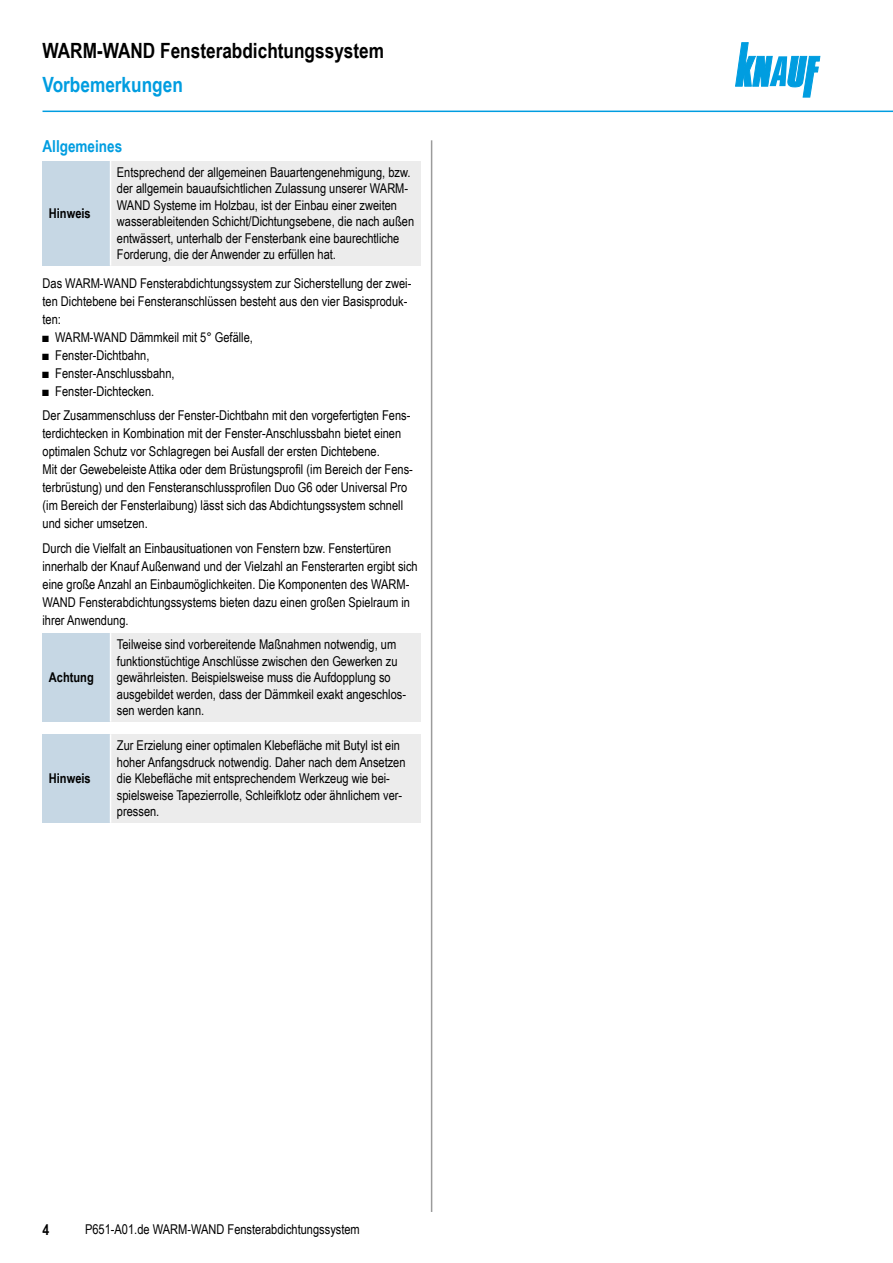
<style>
.page{position:relative;width:893px;height:1263px;background:#fff}
.page>*{position:absolute;margin:0;border:0;box-sizing:border-box;transform-origin:0 0}
.IHV_Ue1_Kopf_Ma{font:700 21px "Arial Narrow";color:#000}
.IHV_Ue2_Kopf_Ma{font:700 21px "Arial Narrow";color:#009de0}
.IHV_Ue3_11cyan_Ma{font:700 16.5px "Arial Narrow";color:#009de0}
.t1{font:700 15px "Arial Narrow";color:#000}
.Text_Abs_oben_Ma{font:13.5px/18px "Arial Narrow";color:#000}
.Hinweis_Text_Ma{font:13.5px/16.5px "Arial Narrow";color:#000}
.Text_Ma{font:13.5px/18px "Arial Narrow";color:#000}
.Hinweis_Ma{font:700 13.5px "Arial Narrow";color:#000}
</style>
<div class="page">
<svg style="left:735px;top:43px;width:85px;height:54px"></svg>
<hr style="left:43px;top:111px;width:850px;height:1px;background:#009de0">
<hr style="left:431px;top:140px;width:1px;height:1072px;background:#9b9b9b">
<div style="left:43px;top:161px;width:68px;height:105px;background:#c6d7e4"></div>
<div style="left:111px;top:161px;width:310px;height:105px;background:#ececec"></div>
<hr style="left:110px;top:161px;width:1px;height:105px;background:#fff">
<div style="left:43px;top:633px;width:68px;height:88px;background:#c6d7e4"></div>
<div style="left:111px;top:633px;width:310px;height:88px;background:#ececec"></div>
<hr style="left:110px;top:633px;width:1px;height:88px;background:#fff">
<div style="left:43px;top:734px;width:68px;height:89px;background:#c6d7e4"></div>
<div style="left:111px;top:734px;width:310px;height:89px;background:#ececec"></div>
<hr style="left:110px;top:734px;width:1px;height:89px;background:#fff">
<p class="IHV_Ue1_Kopf_Ma" style="left:43px;top:34px;width:343px">WARM-WAND Fensterabdichtungssystem</p>
<p class="IHV_Ue2_Kopf_Ma" style="left:43px;top:69px;width:142px">Vorbemerkungen</p>
<p class="IHV_Ue3_11cyan_Ma" style="left:43px;top:134px;width:81px">Allgemeines</p>
<p class="Hinweis_Text_Ma" style="left:117px;top:163px;width:299px">Entsprechend der allgemeinen Bauartengenehmigung, bzw. der allgemein bauaufsichtlichen Zulassung unserer WARM-WAND Systeme im Holzbau, ist der Einbau einer zweiten wasserableitenden Schicht/Dichtungsebene, die nach außen entwässert, unterhalb der Fensterbank eine baurechtliche Forderung, die der Anwender zu erfüllen hat.</p>
<p class="Text_Ma" style="left:43px;top:274px;width:370px">Das WARM-WAND Fensterabdichtungssystem zur Sicherstellung der zwei&shy;ten Dichtebene bei Fensteranschlüssen besteht aus den vier Basisproduk&shy;ten:</p>
<p class="Text_Abs_oben_Ma" style="left:43px;top:328px;width:212px">■ WARM-WAND Dämmkeil mit 5° Gefälle,</p>
<p class="Text_Abs_oben_Ma" style="left:43px;top:346px;width:108px">■ Fenster-Dichtbahn,</p>
<p class="Text_Abs_oben_Ma" style="left:43px;top:364px;width:134px">■ Fenster-Anschlussbahn,</p>
<p class="Text_Abs_oben_Ma" style="left:43px;top:382px;width:113px">■ Fenster-Dichtecken.</p>
<p class="Text_Abs_oben_Ma" style="left:43px;top:406px;width:372px">Der Zusammenschluss der Fenster-Dichtbahn mit den vorgefertigten Fens&shy;terdichtecken in Kombination mit der Fenster-Anschlussbahn bietet einen optimalen Schutz vor Schlagregen bei Ausfall der ersten Dichtebene.<br>Mit der Gewebeleiste Attika oder dem Brüstungsprofil (im Bereich der Fens&shy;terbrüstung) und den Fensteranschlussprofilen Duo G6 oder Universal Pro (im Bereich der Fensterlaibung) lässt sich das Abdichtungssystem schnell und sicher umsetzen.</p>
<p class="Text_Abs_oben_Ma" style="left:43px;top:538px;width:377px">Durch die Vielfalt an Einbausituationen von Fenstern bzw. Fenstertüren innerhalb der Knauf Außenwand und der Vielzahl an Fensterarten ergibt sich eine große Anzahl an Einbaumöglichkeiten. Die Komponenten des WARM-WAND Fensterabdichtungssystems bieten dazu einen großen Spielraum in ihrer Anwendung.</p>
<p class="Hinweis_Ma" style="left:49px;top:203px;width:43px">Hinweis</p>
<p class="Hinweis_Ma" style="left:49px;top:667px;width:46px">Achtung</p>
<p class="Hinweis_Ma" style="left:49px;top:768px;width:43px">Hinweis</p>
<p class="Hinweis_Text_Ma" style="left:117px;top:636px;width:291px">Teilweise sind vorbereitende Maßnahmen notwendig, um funktionstüchtige Anschlüsse zwischen den Gewerken zu gewährleisten. Beispielsweise muss die Aufdopplung so ausgebildet werden, dass der Dämmkeil exakt angeschlos&shy;sen werden kann.</p>
<p class="Hinweis_Text_Ma" style="left:117px;top:737px;width:290px">Zur Erzielung einer optimalen Klebefläche mit Butyl ist ein hoher Anfangsdruck notwendig. Daher nach dem Ansetzen die Klebefläche mit entsprechendem Werkzeug wie bei&shy;spielsweise Tapezierrolle, Schleifklotz oder ähnlichem ver&shy;pressen.</p>
<p class="t1" style="left:43px;top:1218px;width:8px">4</p>
<p class="Text_Abs_oben_Ma" style="left:85px;top:1220px;width:276px">P651-A01.de WARM-WAND Fensterabdichtungssystem</p>
</div>
